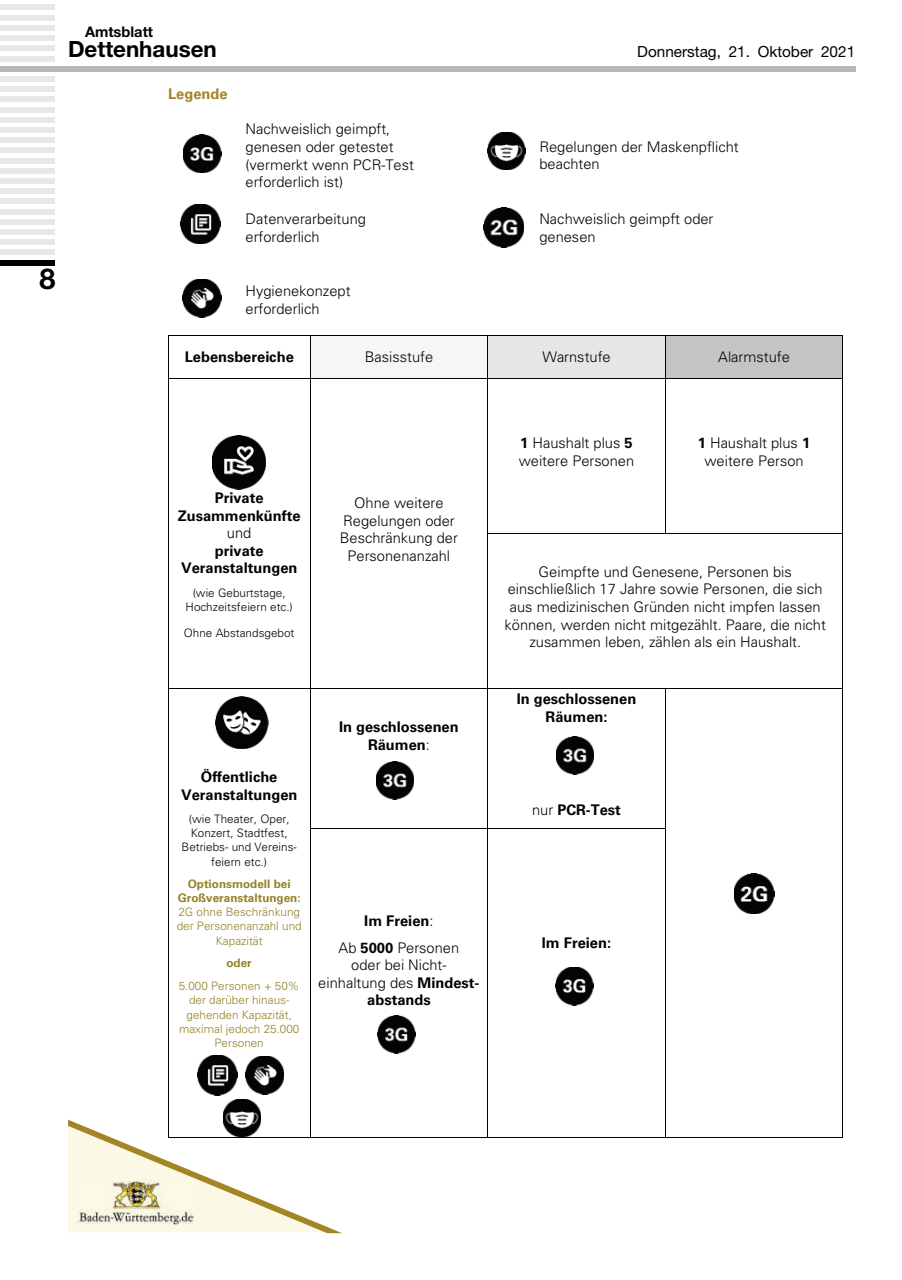
<style>
.page{position:relative;width:902px;height:1280px;background:#fff}
.page>*{position:absolute;margin:0;border:0;box-sizing:border-box;transform-origin:0 0}
.t1{font:700 28.8px "Helvetica Neue";color:#000}
.t2{font:700 22.35px "Helvetica Neue";color:#000}
.t3{font:15.3px "Helvetica Neue";color:#000}
.t4{font:300 14.7px/17.5px "Univers LT Pro 45";color:#030303}
.t5{font:700 14.7px/17.5px "Univers LT Pro 65";color:#030303;text-align:center}
.t6{font:700 14.7px "Helvetica Neue";color:#000}
.t7{font:700 14.7px "Univers LT Pro 65";color:#a38526}
.t8{font:300 11.7px/14.1px "Univers LT Pro 45";color:#928326;text-align:center}
.t9{font:300 11.7px/14.1px "Univers LT Pro 45";color:#030303;text-align:center}
.t10{font:700 11.7px/14px "Univers LT Pro 65";color:#928326;text-align:center}
.s1{font-family:"Univers LT Pro 45";font-weight:300}
.s2{font-family:"Univers LT Pro 65";font-weight:700}
</style>
<div class="page">
<div style="left:0;top:5px;width:55px;height:5px;background:#e7e8e8"></div>
<div style="left:0;top:15px;width:55px;height:5px;background:#e7e8e8"></div>
<div style="left:0;top:25px;width:55px;height:5px;background:#e7e8e8"></div>
<div style="left:0;top:35px;width:55px;height:6px;background:#e7e8e8"></div>
<div style="left:0;top:46px;width:55px;height:5px;background:#e7e8e8"></div>
<div style="left:0;top:56px;width:55px;height:5px;background:#e7e8e8"></div>
<div style="left:0;top:66px;width:855px;height:5px;background:#b9b9ba"></div>
<div style="left:0;top:76px;width:55px;height:5px;background:#e7e8e8"></div>
<div style="left:0;top:86px;width:55px;height:6px;background:#e7e8e8"></div>
<div style="left:0;top:97px;width:55px;height:5px;background:#e7e8e8"></div>
<div style="left:0;top:107px;width:55px;height:5px;background:#e7e8e8"></div>
<div style="left:0;top:117px;width:55px;height:5px;background:#e7e8e8"></div>
<div style="left:0;top:127px;width:55px;height:5px;background:#e7e8e8"></div>
<div style="left:0;top:138px;width:55px;height:5px;background:#e7e8e8"></div>
<div style="left:0;top:148px;width:55px;height:5px;background:#e7e8e8"></div>
<div style="left:0;top:158px;width:55px;height:5px;background:#e7e8e8"></div>
<div style="left:0;top:168px;width:55px;height:5px;background:#e7e8e8"></div>
<div style="left:0;top:178px;width:55px;height:5px;background:#e7e8e8"></div>
<div style="left:0;top:189px;width:55px;height:5px;background:#e7e8e8"></div>
<div style="left:0;top:199px;width:55px;height:5px;background:#e7e8e8"></div>
<div style="left:0;top:209px;width:55px;height:5px;background:#e7e8e8"></div>
<div style="left:0;top:219px;width:55px;height:6px;background:#e7e8e8"></div>
<div style="left:0;top:229px;width:55px;height:6px;background:#e7e8e8"></div>
<div style="left:0;top:240px;width:55px;height:5px;background:#e7e8e8"></div>
<div style="left:0;top:250px;width:55px;height:5px;background:#e7e8e8"></div>
<div style="left:0;top:260px;width:55px;height:5px;background:#000"></div>
<div style="left:310px;top:336px;width:177px;height:42px;background:#f6f6f6"></div>
<div style="left:488px;top:336px;width:177px;height:42px;background:#e6e6e6"></div>
<div style="left:665px;top:336px;width:177px;height:42px;background:#c4c4c4"></div>
<hr style="left:169px;top:335px;width:141px;height:1px;background:#030303">
<hr style="left:310px;top:335px;width:177px;height:1px;background:#030303">
<hr style="left:488px;top:335px;width:177px;height:1px;background:#030303">
<hr style="left:665px;top:335px;width:177px;height:1px;background:#030303">
<hr style="left:168px;top:336px;width:1px;height:42px;background:#030303">
<hr style="left:310px;top:336px;width:1px;height:42px;background:#030303">
<hr style="left:487px;top:336px;width:1px;height:42px;background:#030303">
<hr style="left:665px;top:336px;width:1px;height:42px;background:#030303">
<hr style="left:842px;top:336px;width:1px;height:42px;background:#030303">
<hr style="left:169px;top:378px;width:141px;height:1px;background:#030303">
<hr style="left:310px;top:378px;width:177px;height:1px;background:#030303">
<hr style="left:488px;top:378px;width:177px;height:1px;background:#030303">
<hr style="left:665px;top:378px;width:177px;height:1px;background:#030303">
<hr style="left:168px;top:379px;width:1px;height:154px;background:#030303">
<hr style="left:310px;top:379px;width:1px;height:154px;background:#030303">
<hr style="left:487px;top:379px;width:1px;height:154px;background:#030303">
<hr style="left:665px;top:379px;width:1px;height:154px;background:#030303">
<hr style="left:842px;top:379px;width:1px;height:154px;background:#030303">
<hr style="left:488px;top:533px;width:177px;height:1px;background:#030303">
<hr style="left:665px;top:533px;width:177px;height:1px;background:#030303">
<hr style="left:168px;top:534px;width:1px;height:154px;background:#030303">
<hr style="left:310px;top:534px;width:1px;height:154px;background:#030303">
<hr style="left:487px;top:534px;width:1px;height:154px;background:#030303">
<hr style="left:842px;top:534px;width:1px;height:154px;background:#030303">
<hr style="left:169px;top:688px;width:141px;height:1px;background:#030303">
<hr style="left:310px;top:688px;width:177px;height:1px;background:#030303">
<hr style="left:488px;top:688px;width:177px;height:1px;background:#030303">
<hr style="left:665px;top:688px;width:177px;height:1px;background:#030303">
<hr style="left:168px;top:689px;width:1px;height:139px;background:#030303">
<hr style="left:310px;top:689px;width:1px;height:139px;background:#030303">
<hr style="left:487px;top:689px;width:1px;height:139px;background:#030303">
<hr style="left:665px;top:689px;width:1px;height:139px;background:#030303">
<hr style="left:842px;top:689px;width:1px;height:139px;background:#030303">
<hr style="left:310px;top:828px;width:177px;height:1px;background:#030303">
<hr style="left:488px;top:828px;width:177px;height:1px;background:#030303">
<hr style="left:168px;top:829px;width:1px;height:308px;background:#030303">
<hr style="left:310px;top:829px;width:1px;height:308px;background:#030303">
<svg style="left:68px;top:1120px;width:274px;height:113px"></svg>
<hr style="left:310px;top:1137px;width:177px;height:1px;background:#030303">
<hr style="left:487px;top:829px;width:1px;height:308px;background:#030303">
<hr style="left:488px;top:1137px;width:177px;height:1px;background:#030303">
<hr style="left:665px;top:829px;width:1px;height:308px;background:#030303">
<hr style="left:665px;top:1137px;width:177px;height:1px;background:#030303">
<hr style="left:842px;top:829px;width:1px;height:308px;background:#030303">
<img style="left:734px;top:874px;width:40px;height:40px">
<img style="left:197px;top:1055px;width:40px;height:40px">
<img style="left:246px;top:1056px;width:38px;height:38px">
<img style="left:376px;top:761px;width:38px;height:38px">
<img style="left:378px;top:1016px;width:37px;height:37px">
<img style="left:556px;top:737px;width:37px;height:37px">
<img style="left:555px;top:967px;width:38px;height:38px">
<img style="left:216px;top:696px;width:52px;height:53px">
<img style="left:223px;top:1099px;width:38px;height:38px">
<img style="left:183px;top:135px;width:38px;height:38px">
<img style="left:181px;top:204px;width:39px;height:40px">
<img style="left:183px;top:279px;width:38px;height:38px">
<img style="left:487px;top:132px;width:38px;height:38px">
<img style="left:484px;top:208px;width:40px;height:39px">
<img style="left:212px;top:436px;width:54px;height:53px">
<h1 class="t1" style="left:40px;top:261px;width:17px">8</h1>
<p class="t6" style="left:85px;top:22px;width:69px">Amtsblatt</p>
<h2 class="t2" style="left:68px;top:35px;width:150px">Dettenhausen</h2>
<p class="t3" style="left:637px;top:43px;width:219px">Donnerstag, 21. Oktober 2021</p>
<p class="t7" style="left:168px;top:84px;width:61px">Legende</p>
<p class="t4" style="left:245px;top:120px;width:170px">Nachweislich geimpft, genesen oder getestet (vermerkt wenn PCR-Test erforderlich ist)</p>
<p class="t4" style="left:539px;top:137px;width:201px">Regelungen der Maskenpflicht beachten</p>
<p class="t4" style="left:245px;top:210px;width:122px">Datenverarbeitung erforderlich</p>
<p class="t4" style="left:539px;top:210px;width:175px">Nachweislich geimpft oder genesen</p>
<p class="t4" style="left:245px;top:282px;width:107px">Hygienekonzept erforderlich</p>
<p class="t5" style="left:185px;top:347px;width:111px">Lebensbereiche</p>
<p class="t4" style="left:365px;top:348px;width:70px">Basisstufe</p>
<p class="t4" style="left:542px;top:348px;width:70px">Warnstufe</p>
<p class="t4" style="left:718px;top:348px;width:73px">Alarmstufe</p>
<p class="t5" style="left:178px;top:488px;width:124px">Private<br>Zusammenkünfte</p>
<p class="t4" style="left:227px;top:524px;width:26px">und</p>
<p class="t5" style="left:181px;top:541px;width:118px">private<br>Veranstaltungen</p>
<p class="t9" style="left:185px;top:585px;width:109px">(wie Geburtstage,<br>Hochzeitsfeiern etc.)</p>
<p class="t9" style="left:184px;top:625px;width:112px">Ohne Abstandsgebot</p>
<p class="t4" style="left:340px;top:494px;width:120px;text-align:center">Ohne weitere<br>Regelungen oder<br>Beschränkung der<br>Personenanzahl</p>
<p class="t5" style="left:181px;top:767px;width:118px">Öffentliche<br>Veranstaltungen</p>
<p class="t9" style="left:181px;top:812px;width:117px">(wie Theater, Oper,<br>Konzert, Stadtfest,<br>Betriebs- und Vereins&shy;feiern etc.)</p>
<p class="t10" style="left:178px;top:877px;width:124px">Optionsmodell bei<br>Großveranstaltungen:</p>
<p class="t8" style="left:177px;top:905px;width:126px">2G ohne Beschränkung der Personenanzahl und<br>Kapazität</p>
<p class="t10" style="left:226px;top:955px;width:27px">oder</p>
<p class="t8" style="left:179px;top:979px;width:122px">5.000 Personen + 50% der darüber hinaus&shy;gehenden Kapazität, maximal jedoch 25.000<br>Personen</p>
<p class="t5" style="left:339px;top:717px;width:121px">In geschlossenen<br>Räumen<span class="s1">:</span></p>
<p class="t5" style="left:364px;top:911px;width:71px">Im Freien<span class="s1">:</span></p>
<p class="t4" style="left:318px;top:938px;width:163px;text-align:center">Ab <span class="s2">5000</span> Personen<br>oder bei Nicht&shy;einhaltung des <span class="s2">Mindest-</span></p>
<p class="t5" style="left:367px;top:990px;width:65px">abstands</p>
<p class="t4" style="left:518px;top:434px;width:117px"><span class="s2">1</span> Haushalt plus <span class="s2">5 </span>weitere Personen</p>
<p class="t4" style="left:697px;top:434px;width:114px;text-align:center"><span class="s2">1</span> Haushalt plus <span class="s2">1 </span>weitere Person</p>
<p class="t4" style="left:504px;top:562px;width:323px;text-align:center">Geimpfte und Genesene, Personen bis einschließlich 17 Jahre sowie Personen, die sich aus medizinischen Gründen nicht impfen lassen können, werden nicht mitgezählt. Paare, die nicht zusammen leben, zählen als ein Haushalt.</p>
<p class="t5" style="left:516px;top:689px;width:121px">In geschlossenen<br>Räumen:</p>
<p class="t5" style="left:532px;top:800px;width:90px"><span class="s1">nur</span> PCR-Test</p>
<p class="t5" style="left:542px;top:933px;width:71px">Im Freien:</p>
</div>
